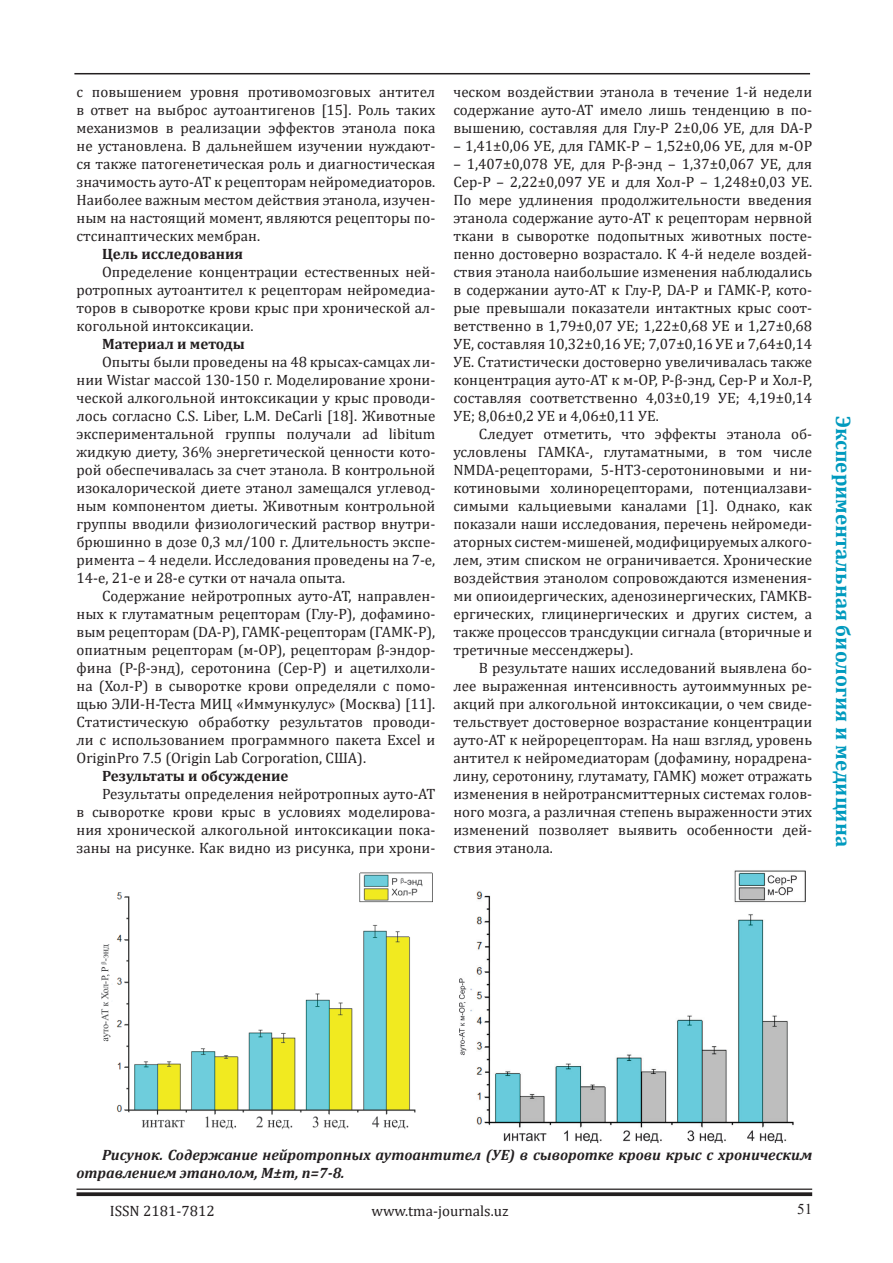
<style>
.page{position:relative;width:893px;height:1263px;background:#fff}
.page>*{position:absolute;margin:0;border:0;box-sizing:border-box;transform-origin:0 0}
.t1{font:700 21px "Cambria";color:#009abe}
.t2{font:15px/18px "Cambria";color:#231f20;text-align:justify}
.t3{font:italic 700 15px/18px "Cambria";color:#231f20}
.t4{font:700 15px "Cambria";color:#231f20}
.t5{font:15px "Times New Roman";color:#231f20}
.s1{font-family:"Corbel"}
</style>
<div class="page">
<hr style="left:77px;top:1188px;width:735px;height:2px;background:#231f20">
<svg style="left:77px;top:1192px;width:735px;height:4px;background:#343132"></svg>
<hr style="left:74px;top:73px;width:736px;height:1px;background:#231f20">
<img style="left:101px;top:872px;width:332px;height:258px">
<img style="left:460px;top:870px;width:346px;height:272px">
<p class="t2" style="left:77px;top:83px;width:360px">с повышением уровня противомозговых антител в ответ на выброс аутоантигенов [15]. Роль таких механизмов в реализации эффектов этанола пока не установлена. В дальнейшем изучении нуждают&shy;ся также патогенетическая роль и диагностическая значимость ауто-АТ к рецепторам нейромедиаторов.<br>Наиболее важным местом действия этанола, изучен&shy;ным на настоящий момент, являются рецепторы по&shy;стсинаптических мембран.</p>
<p class="t4" style="left:102px;top:243px;width:143px">Цель исследования</p>
<p class="t2" style="left:77px;top:263px;width:360px;text-indent:26px">Определение концентрации естественных ней&shy;ротропных аутоантител к рецепторам нейромедиа&shy;торов в сыворотке крови крыс при хронической ал&shy;когольной интоксикации.</p>
<p class="t4" style="left:102px;top:333px;width:144px">Материал и методы</p>
<p class="t2" style="left:77px;top:353px;width:360px;text-indent:26px">Опыты были проведены на 48 крысах-самцах ли&shy;нии Wistar массой 130-150 г. Моделирование хрони&shy;ческой алкогольной интоксикации у крыс проводи&shy;лось согласно C.S. Liber, L.M. DeCarli [18]. Животные экспериментальной группы получали ad libitum жидкую диету, 36% энергетической ценности кото&shy;рой обеспечивалась за счет этанола. В контрольной изокалорической диете этанол замещался углевод&shy;ным компонентом диеты. Животным контрольной группы вводили физиологический раствор внутри&shy;брюшинно в дозе 0,3 мл/100 г. Длительность экспе&shy;римента – 4 недели. Исследования проведены на 7-е, 14-е, 21-е и 28-е сутки от начала опыта.</p>
<p class="t2" style="left:77px;top:587px;width:360px;text-indent:26px">Содержание нейротропных ауто-АТ, направлен&shy;ных к глутаматным рецепторам (Глу-Р), дофамино&shy;вым рецепторам (DA-Р), ГАМК-рецепторам (ГАМК-Р), опиатным рецепторам (м-OР), рецепторам β-эндор&shy;фина (Р-β-энд), серотонина (Сер-Р) и ацетилхоли&shy;на (Хол-Р) в сыворотке крови определяли с помо&shy;щью ЭЛИ-Н-Теста МИЦ «Иммункулус» (Москва) [11].<br>Статистическую обработку результатов проводи&shy;ли с использованием программного пакета Excel и OriginPro 7.5 (Origin Lab Corporation, США).</p>
<p class="t4" style="left:102px;top:765px;width:188px">Результаты и обсуждение</p>
<p class="t2" style="left:77px;top:785px;width:360px;text-indent:26px">Результаты определения нейротропных ауто-АТ в сыворотке крови крыс в условиях моделирова&shy;ния хронической алкогольной интоксикации пока&shy;заны на рисунке. Как видно из рисунка, при хрони-</p>
<p class="t2" style="left:453px;top:83px;width:360px">ческом воздействии этанола в течение 1-й недели содержание ауто-АТ имело лишь тенденцию в по&shy;вышению, составляя для Глу-Р 2±0,06 УЕ, для DA-Р</p>
<p class="t2" style="left:453px;top:137px;width:360px">– 1,41±0,06 УЕ, для ГАМК-Р – 1,52±0,06 УЕ, для м-OР</p>
<p class="t2" style="left:453px;top:155px;width:360px">– 1,407±0,078 УЕ, для Р-β-энд – 1,37±0,067 УЕ, для Сер-Р – 2,22±0,097 УЕ и для Хол-Р – 1,248±0,03 УЕ.<br>По мере удлинения продолжительности введения этанола содержание ауто-АТ к рецепторам нервной ткани в сыворотке подопытных животных посте&shy;пенно достоверно возрастало. К 4-й неделе воздей&shy;ствия этанола наибольшие изменения наблюдались в содержании ауто-АТ к Глу-Р, DA-Р и ГАМК-Р, кото&shy;рые превышали показатели интактных крыс соот&shy;ветственно в 1,79±0,07 УЕ; 1,22±0,68 УЕ и 1,27±0,68<br>УЕ, составляя 10,32±0,16 УЕ; 7,07±0,16 УЕ и 7,64±0,14<br>УЕ. Статистически достоверно увеличивалась также концентрация ауто-АТ к м-OР, Р-β-энд, Сер-Р и Хол-Р, составляя соответственно 4,03±0,19 УЕ; 4,19±0,14<br>УЕ; 8,06±0,2 УЕ и 4,06±0,11 УЕ.</p>
<p class="t2" style="left:453px;top:425px;width:360px;text-indent:26px">Следует отметить, что эффекты этанола об&shy;условлены ГАМКА-, глутаматными, в том числе NMDA-рецепторами, 5-HT3-серотониновыми и ни&shy;котиновыми холинорецепторами, потенциалзави&shy;симыми кальциевыми каналами [1]. Однако, как показали наши исследования, перечень нейромеди&shy;аторных систем-мишеней, модифицируемых алкого&shy;лем, этим списком не ограничивается. Хронические воздействия этанолом сопровождаются изменения&shy;ми опиоидергических, аденозинергических, ГАМКB&shy;ергических, глицинергических и других систем, а также процессов трансдукции сигнала (вторичные и третичные мессенджеры).</p>
<p class="t2" style="left:453px;top:659px;width:360px;text-indent:26px">В результате наших исследований выявлена бо&shy;лее выраженная интенсивность аутоиммунных ре&shy;акций при алкогольной интоксикации, о чем свиде&shy;тельствует достоверное возрастание концентрации ауто-АТ к нейрорецепторам. На наш взгляд, уровень антител к нейромедиаторам (дофамину, норадрена&shy;лину, серотонину, глутамату, ГАМК) может отражать изменения в нейротрансмиттерных системах голов&shy;ного мозга, а различная степень выраженности этих изменений позволяет выявить особенности дей&shy;ствия этанола.</p>
<h1 class="t1" style="left:858px;top:416px;width:432px;rotate:90deg">Экспериментальная биология и медицина</h1>
<p class="t3" style="left:77px;top:1145px;width:737px;text-indent:26px">Рисунок. Содержание нейротропных аутоантител (УЕ) в сыворотке крови крыс с хроническим отравлением этанолом, M±m, n=7-8.</p>
<p class="t2" style="left:110px;top:1201px;width:106px">ISSN 2181-7812</p>
<p class="t2" style="left:371px;top:1201px;width:139px">www.tma-journals.u<span class="s1">z</span></p>
<p class="t5" style="left:797px;top:1199px;width:16px">51</p>
</div>
